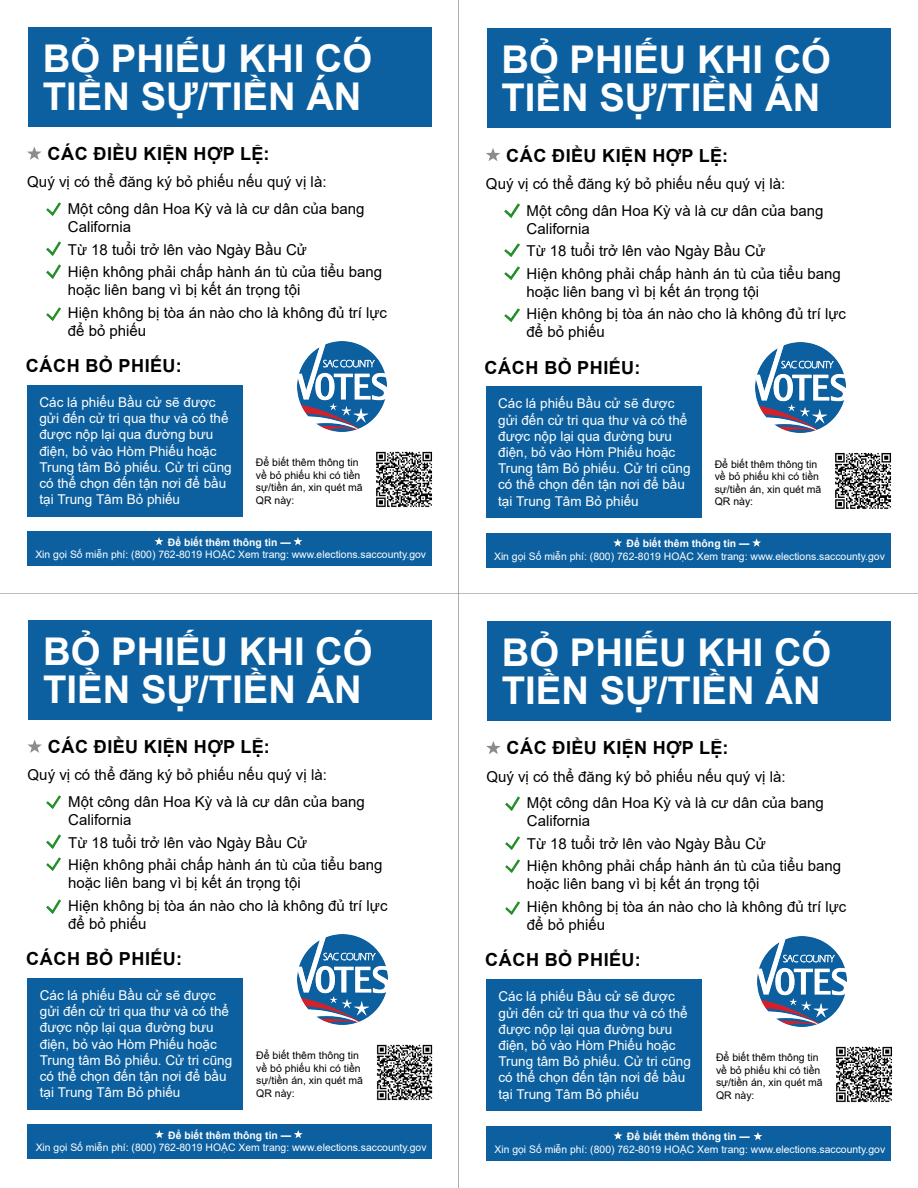
<style>
.page{position:relative;width:918px;height:1188px;background:#fff}
.page>*{position:absolute;margin:0;border:0;box-sizing:border-box;transform-origin:0 0}
.t1{font:700 38.25px/38.1px "Arial";color:#fff}
.t2{font:700 18px "Arial";letter-spacing:.02em;color:#000}
.t3{font:15px/22.5px "Arial";color:#000}
.t4{font:13.5px/16.2px "Arial";color:#fff}
.t5{font:10.5px/12.6px "Arial";color:#000}
.t6{font:10.35px "Arial";color:#fff}
.t7{font:700 10.35px "Arial";color:#fff}
</style>
<div class="page">
<img style="left:376px;top:451px;width:56px;height:57px">
<div style="left:28px;top:27px;width:403px;height:100px;background:#0c60a0"></div>
<img style="left:46px;top:202px;width:14px;height:14px">
<img style="left:46px;top:242px;width:14px;height:13px">
<img style="left:297px;top:342px;width:90px;height:89px">
<img style="left:46px;top:265px;width:14px;height:13px">
<img style="left:46px;top:307px;width:14px;height:13px">
<svg style="left:27px;top:147px;width:15px;height:13px"></svg>
<div style="left:27px;top:532px;width:404px;height:34px;background:#0c60a0"></div>
<div style="left:27px;top:385px;width:216px;height:132px;background:#0c60a0"></div>
<hr style="left:458px;top:0;width:1px;height:1188px;background:#8c8c8c">
<hr style="left:0;top:594px;width:918px;height:1px;background:#8c8c8c">
<svg style="left:155px;top:537px;width:8px;height:8px"></svg>
<svg style="left:293px;top:537px;width:9px;height:8px"></svg>
<img style="left:835px;top:453px;width:56px;height:56px">
<div style="left:487px;top:28px;width:403px;height:100px;background:#0c60a0"></div>
<img style="left:505px;top:204px;width:14px;height:13px">
<img style="left:505px;top:243px;width:14px;height:14px">
<img style="left:756px;top:343px;width:89px;height:90px">
<img style="left:505px;top:266px;width:14px;height:13px">
<img style="left:505px;top:308px;width:14px;height:14px">
<svg style="left:486px;top:148px;width:14px;height:13px"></svg>
<div style="left:486px;top:533px;width:404px;height:34px;background:#0c60a0"></div>
<div style="left:486px;top:386px;width:215px;height:132px;background:#0c60a0"></div>
<svg style="left:613px;top:538px;width:9px;height:9px"></svg>
<svg style="left:752px;top:538px;width:9px;height:9px"></svg>
<img style="left:376px;top:1044px;width:57px;height:57px">
<div style="left:28px;top:620px;width:404px;height:100px;background:#0c60a0"></div>
<img style="left:46px;top:795px;width:15px;height:14px">
<img style="left:46px;top:835px;width:15px;height:13px">
<img style="left:297px;top:935px;width:90px;height:89px">
<img style="left:46px;top:858px;width:15px;height:13px">
<img style="left:46px;top:900px;width:15px;height:13px">
<svg style="left:27px;top:739px;width:15px;height:14px"></svg>
<div style="left:27px;top:1125px;width:405px;height:34px;background:#0c60a0"></div>
<div style="left:28px;top:978px;width:215px;height:131px;background:#0c60a0"></div>
<svg style="left:155px;top:1130px;width:9px;height:8px"></svg>
<svg style="left:294px;top:1130px;width:9px;height:8px"></svg>
<img style="left:836px;top:1046px;width:56px;height:57px">
<div style="left:487px;top:621px;width:404px;height:100px;background:#0c60a0"></div>
<img style="left:505px;top:797px;width:15px;height:13px">
<img style="left:505px;top:836px;width:15px;height:14px">
<img style="left:757px;top:936px;width:90px;height:90px">
<img style="left:505px;top:859px;width:15px;height:13px">
<img style="left:505px;top:901px;width:15px;height:14px">
<svg style="left:486px;top:741px;width:15px;height:13px"></svg>
<div style="left:486px;top:1126px;width:405px;height:34px;background:#0c60a0"></div>
<div style="left:486px;top:979px;width:216px;height:132px;background:#0c60a0"></div>
<svg style="left:614px;top:1131px;width:9px;height:9px"></svg>
<svg style="left:753px;top:1132px;width:9px;height:8px"></svg>
<h1 class="t1" style="left:43px;top:39px;width:331px">BỎ PHIẾU KHI CÓ<br>TIỀN SỰ/TIỀN ÁN</h1>
<p class="t2" style="left:48px;top:141px;width:223px">CÁC ĐIỀU KIỆN HỢP LỆ:</p>
<p class="t3" style="left:27px;top:171px;width:301px">Quý vị có thể đăng ký bỏ phiếu nếu quý vị là:</p>
<p class="t3" style="left:68px;top:200px;width:298px;line-height:18px">Một công dân Hoa Kỳ và là cư dân của bang<br>California</p>
<p class="t3" style="left:68px;top:238px;width:316px">Từ 18 tuổi trở lên vào Ngày Bầu Cử<br>Hiện không phải chấp hành án tù của tiểu bang</p>
<p class="t3" style="left:68px;top:279px;width:321px">hoặc liên bang vì bị kết án trọng tội<br>Hiện không bị tòa án nào cho là không đủ trí lực</p>
<p class="t3" style="left:68px;top:319px;width:80px">để bỏ phiếu</p>
<p class="t2" style="left:26px;top:353px;width:157px">CÁCH BỎ PHIẾU:</p>
<p class="t4" style="left:39px;top:394px;width:194px">Các lá phiếu Bầu cử sẽ được gửi đến cử tri qua thư và có thể được nộp lại qua đường bưu điện, bỏ vào Hòm Phiếu hoặc<br>Trung tâm Bỏ phiếu. Cử tri cũng có thể chọn đến tận nơi để bầu tại Trung Tâm Bỏ phiếu</p>
<p class="t5" style="left:256px;top:456px;width:108px">Để biết thêm thông tin về bỏ phiếu khi có tiền sự/tiền án, xin quét mã<br>QR này:</p>
<p class="t7" style="left:168px;top:535px;width:124px">Để biết thêm thông tin —</p>
<p class="t6" style="left:35px;top:548px;width:392px">Xin gọi Số miễn phí: (800) 762-8019 HOẶC Xem trang: www.elections.saccounty.gov</p>
<h1 class="t1" style="left:43px;top:632px;width:331px">BỎ PHIẾU KHI CÓ<br>TIỀN SỰ/TIỀN ÁN</h1>
<p class="t2" style="left:48px;top:734px;width:223px">CÁC ĐIỀU KIỆN HỢP LỆ:</p>
<p class="t3" style="left:28px;top:764px;width:301px">Quý vị có thể đăng ký bỏ phiếu nếu quý vị là:</p>
<p class="t3" style="left:68px;top:793px;width:298px;line-height:18px">Một công dân Hoa Kỳ và là cư dân của bang<br>California</p>
<p class="t3" style="left:68px;top:831px;width:316px">Từ 18 tuổi trở lên vào Ngày Bầu Cử<br>Hiện không phải chấp hành án tù của tiểu bang</p>
<p class="t3" style="left:68px;top:871px;width:321px">hoặc liên bang vì bị kết án trọng tội<br>Hiện không bị tòa án nào cho là không đủ trí lực</p>
<p class="t3" style="left:68px;top:912px;width:80px">để bỏ phiếu</p>
<p class="t2" style="left:26px;top:946px;width:157px">CÁCH BỎ PHIẾU:</p>
<p class="t4" style="left:40px;top:987px;width:194px">Các lá phiếu Bầu cử sẽ được gửi đến cử tri qua thư và có thể được nộp lại qua đường bưu điện, bỏ vào Hòm Phiếu hoặc<br>Trung tâm Bỏ phiếu. Cử tri cũng có thể chọn đến tận nơi để bầu tại Trung Tâm Bỏ phiếu</p>
<p class="t5" style="left:256px;top:1049px;width:108px">Để biết thêm thông tin về bỏ phiếu khi có tiền sự/tiền án, xin quét mã<br>QR này:</p>
<p class="t7" style="left:168px;top:1128px;width:124px">Để biết thêm thông tin —</p>
<p class="t6" style="left:36px;top:1140px;width:392px">Xin gọi Số miễn phí: (800) 762-8019 HOẶC Xem trang: www.elections.saccounty.gov</p>
<h1 class="t1" style="left:502px;top:41px;width:331px">BỎ PHIẾU KHI CÓ<br>TIỀN SỰ/TIỀN ÁN</h1>
<p class="t2" style="left:506px;top:143px;width:223px">CÁC ĐIỀU KIỆN HỢP LỆ:</p>
<p class="t3" style="left:486px;top:172px;width:301px">Quý vị có thể đăng ký bỏ phiếu nếu quý vị là:</p>
<p class="t3" style="left:527px;top:201px;width:298px;line-height:18px">Một công dân Hoa Kỳ và là cư dân của bang<br>California</p>
<p class="t3" style="left:527px;top:239px;width:316px">Từ 18 tuổi trở lên vào Ngày Bầu Cử<br>Hiện không phải chấp hành án tù của tiểu bang</p>
<p class="t3" style="left:527px;top:280px;width:321px">hoặc liên bang vì bị kết án trọng tội<br>Hiện không bị tòa án nào cho là không đủ trí lực</p>
<p class="t3" style="left:527px;top:320px;width:80px">để bỏ phiếu</p>
<p class="t2" style="left:485px;top:355px;width:157px">CÁCH BỎ PHIẾU:</p>
<p class="t4" style="left:498px;top:395px;width:194px">Các lá phiếu Bầu cử sẽ được gửi đến cử tri qua thư và có thể được nộp lại qua đường bưu điện, bỏ vào Hòm Phiếu hoặc<br>Trung tâm Bỏ phiếu. Cử tri cũng có thể chọn đến tận nơi để bầu tại Trung Tâm Bỏ phiếu</p>
<p class="t5" style="left:715px;top:458px;width:108px">Để biết thêm thông tin về bỏ phiếu khi có tiền sự/tiền án, xin quét mã<br>QR này:</p>
<p class="t7" style="left:627px;top:536px;width:124px">Để biết thêm thông tin —</p>
<p class="t6" style="left:494px;top:549px;width:392px">Xin gọi Số miễn phí: (800) 762-8019 HOẶC Xem trang: www.elections.saccounty.gov</p>
<h1 class="t1" style="left:502px;top:634px;width:331px">BỎ PHIẾU KHI CÓ<br>TIỀN SỰ/TIỀN ÁN</h1>
<p class="t2" style="left:507px;top:735px;width:223px">CÁC ĐIỀU KIỆN HỢP LỆ:</p>
<p class="t3" style="left:486px;top:765px;width:301px">Quý vị có thể đăng ký bỏ phiếu nếu quý vị là:</p>
<p class="t3" style="left:527px;top:794px;width:298px;line-height:18px">Một công dân Hoa Kỳ và là cư dân của bang<br>California</p>
<p class="t3" style="left:527px;top:832px;width:316px">Từ 18 tuổi trở lên vào Ngày Bầu Cử<br>Hiện không phải chấp hành án tù của tiểu bang</p>
<p class="t3" style="left:527px;top:873px;width:321px">hoặc liên bang vì bị kết án trọng tội<br>Hiện không bị tòa án nào cho là không đủ trí lực</p>
<p class="t3" style="left:527px;top:913px;width:80px">để bỏ phiếu</p>
<p class="t2" style="left:485px;top:947px;width:157px">CÁCH BỎ PHIẾU:</p>
<p class="t4" style="left:499px;top:988px;width:194px">Các lá phiếu Bầu cử sẽ được gửi đến cử tri qua thư và có thể được nộp lại qua đường bưu điện, bỏ vào Hòm Phiếu hoặc<br>Trung tâm Bỏ phiếu. Cử tri cũng có thể chọn đến tận nơi để bầu tại Trung Tâm Bỏ phiếu</p>
<p class="t5" style="left:716px;top:1051px;width:108px">Để biết thêm thông tin về bỏ phiếu khi có tiền sự/tiền án, xin quét mã<br>QR này:</p>
<p class="t7" style="left:627px;top:1129px;width:124px">Để biết thêm thông tin —</p>
<p class="t6" style="left:494px;top:1142px;width:392px">Xin gọi Số miễn phí: (800) 762-8019 HOẶC Xem trang: www.elections.saccounty.gov</p>
</div>
